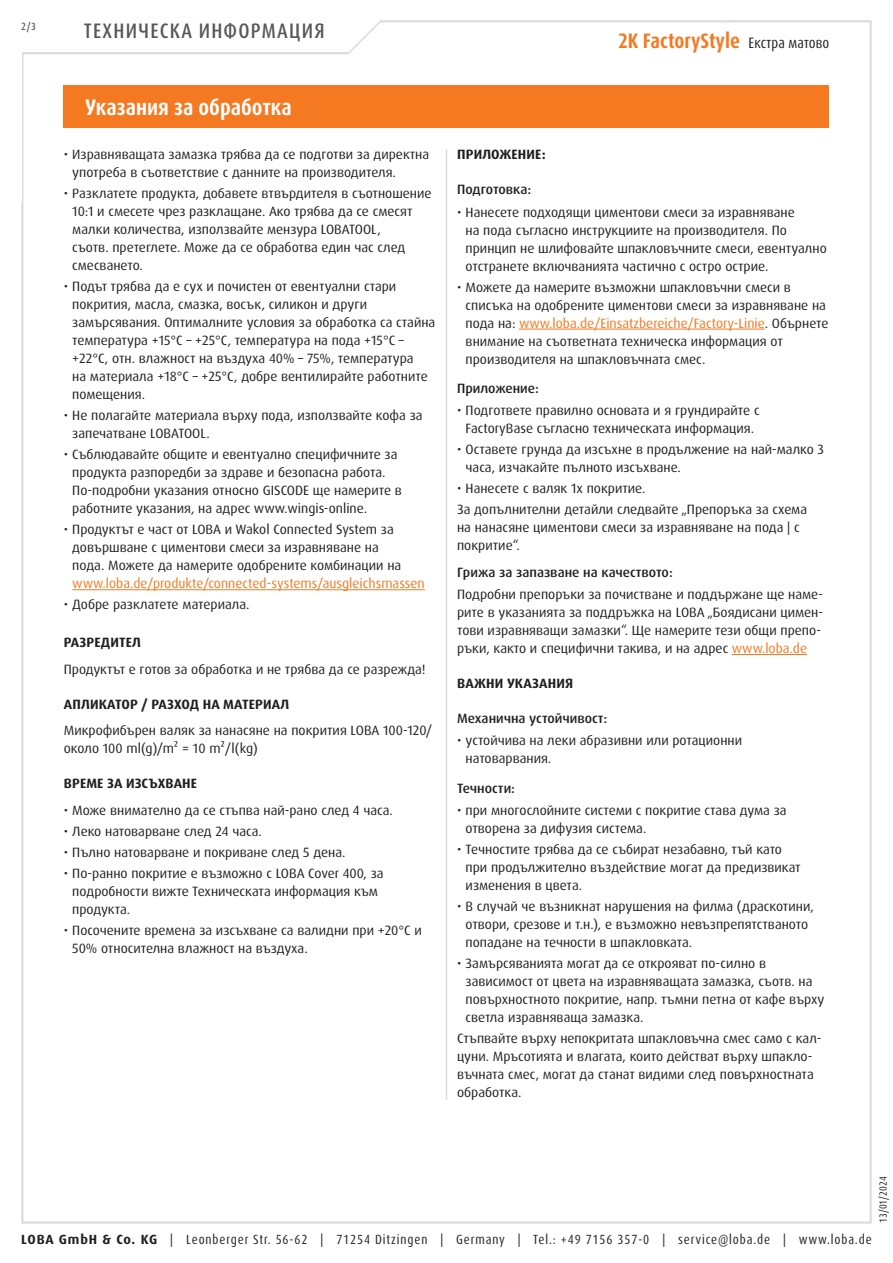
<style>
.page{position:relative;width:893px;height:1263px;background:#fff}
.page>*{position:absolute;margin:0;border:0;box-sizing:border-box;transform-origin:0 0}
.Abschnitt{font:700 condensed 22.5px "Dax Pro";color:#fff}
.t1{font:700 condensed 21px "Dax Pro";color:#f47921}
.t2{font:500 condensed 21px "Dax Pro";letter-spacing:.06em;color:#57585a}
.Text{font:13.5px/18px "Dax Pro";color:#231f20}
.t3{font:500 13.5px "Dax Pro";color:#231f20}
.t4{font:700 13.5px "Dax Pro";letter-spacing:.01em;color:#231f20}
.t5{font:condensed 13.35px "Dax Pro";letter-spacing:.065em;color:#231f20}
.t6{font:condensed 10.5px "Dax Pro";color:#231f20}
.t7{font:500 condensed 10.5px "Dax Pro";color:#57585a}
.s1{color:#f47921}
.s2{font-weight:400;font-size:15px;color:#231f20}
.s3{font-weight:700;font-stretch:normal}
</style>
<div class="page">
<svg style="left:22px;top:20px;width:410px;height:35px"></svg>
<div style="left:64px;top:85px;width:765px;height:43px;background:#f47921"></div>
<hr style="left:72px;top:589px;width:353px;height:1px;background:#f47921">
<hr style="left:519px;top:329px;width:246px;height:1px;background:#f47921">
<hr style="left:732px;top:654px;width:75px;height:1px;background:#f47921">
<hr style="left:446px;top:149px;width:1px;height:951px;background:#dcdddf">
<p class="t7" style="left:21px;top:19px;width:16px">2/3</p>
<h2 class="t2" style="left:84px;top:17px;width:242px">ТЕХНИЧЕСКА ИНФОРМАЦИЯ</h2>
<p class="Abschnitt" style="left:85px;top:93px;width:208px">Указания за обработка</p>
<p class="Text" style="left:72px;top:146px;width:358px;text-indent:-9px">• Изравняващата замазка трябва да се подготви за директна употреба в съответствие с данните на производителя.</p>
<p class="Text" style="left:72px;top:185px;width:361px;text-indent:-9px">• Разклатете продукта, добавете втвърдителя в съотношение 10:1 и смесете чрез разклащане. Ако трябва да се смесят малки количества, използвайте мензура LOBATOOL,<br>съотв. претеглете. Може да се обработва един час след смесването.</p>
<p class="Text" style="left:72px;top:278px;width:364px;text-indent:-9px">• Подът трябва да е сух и почистен от евентуални стари покрития, масла, смазка, восък, силикон и други замърсявания. Оптималните условия за обработка са стайна температура +15°C – +25°C, температура на пода +15°C – +22°C, отн. влажност на въздуха 40% – 75%, температура<br>на материала +18°C – +25°C, добре вентилирайте работните помещения.</p>
<p class="Text" style="left:72px;top:407px;width:352px;text-indent:-9px">• Не полагайте материала върху пода, използвайте кофа за запечатване LOBATOOL.</p>
<p class="Text" style="left:72px;top:446px;width:331px;text-indent:-9px">• Съблюдавайте общите и евентуално специфичните за продукта разпоредби за здраве и безопасна работа.<br>По-подробни указания относно GISCODE ще намерите в работните указания, на адрес www.wingis-online.</p>
<p class="Text" style="left:72px;top:521px;width:354px;text-indent:-9px">• Продуктът е част от LOBA и Wakol Connected System за довършване с циментови смеси за изравняване на<br>пода. Можете да намерите одобрените комбинации на <span class="s1">www.loba.de/produkte/connected-systems/ausgleichsmassen</span></p>
<p class="Text" style="left:64px;top:596px;width:187px">• Добре разклатете материала.</p>
<p class="t4" style="left:64px;top:634px;width:79px">РАЗРЕДИТЕЛ</p>
<p class="Text" style="left:64px;top:660px;width:363px">Продуктът е готов за обработка и не трябва да се разрежда!</p>
<p class="t4" style="left:64px;top:695px;width:227px">АПЛИКАТОР / РАЗХОД НА МАТЕРИАЛ</p>
<p class="Text" style="left:64px;top:722px;width:370px">Микрофибърен валяк за нанасяне на покрития LOBA 100-120/ около 100 ml(g)/m² = 10 m²/l(kg)</p>
<p class="t4" style="left:64px;top:775px;width:135px">ВРЕМЕ ЗА ИЗСЪХВАНЕ</p>
<p class="Text" style="left:64px;top:801px;width:331px">• Може внимателно да се стъпва най-рано след 4 часа.</p>
<p class="Text" style="left:64px;top:822px;width:200px">• Леко натоварване след 24 часа.</p>
<p class="Text" style="left:64px;top:843px;width:283px">• Пълно натоварване и покриване след 5 дена.</p>
<p class="Text" style="left:72px;top:864px;width:313px;text-indent:-9px">• По-ранно покритие е възможно с LOBA Cover 400, за подробности вижте Техническата информация към продукта.</p>
<p class="Text" style="left:72px;top:921px;width:351px;text-indent:-9px">• Посочените времена за изсъхване са валидни при +20°C и<br>50% относителна влажност на въздуха.</p>
<h2 class="t1" style="left:618px;top:28px;width:213px">2K FactoryStyle <span class="s2">Екстра матово</span></h2>
<p class="t4" style="left:457px;top:146px;width:90px">ПРИЛОЖЕНИЕ:</p>
<p class="t3" style="left:457px;top:181px;width:76px">Подготовка:</p>
<p class="Text" style="left:466px;top:203px;width:363px;text-indent:-9px">• Нанесете подходящи циментови смеси за изравняване<br>на пода съгласно инструкциите на производителя. По принцип не шлифовайте шпакловъчните смеси, евентуално отстранете включванията частично с остро острие.</p>
<p class="Text" style="left:466px;top:278px;width:364px;text-indent:-9px">• Можете да намерите възможни шпакловъчни смеси в списъка на одобрените циментови смеси за изравняване на пода на: <span class="s1">www.loba.de/Einsatzbereiche/Factory-Linie</span>. Обърнете внимание на съответната техническа информация от производителя на шпакловъчната смес.</p>
<p class="t3" style="left:457px;top:380px;width:83px">Приложение:</p>
<p class="Text" style="left:457px;top:402px;width:304px;text-align:center">• Подгответе правилно основата и я грундирайте с<br>FactoryBase съгласно техническата информация.</p>
<p class="Text" style="left:466px;top:441px;width:360px;text-indent:-9px">• Оставете грунда да изсъхне в продължение на най-малко 3 часа, изчакайте пълното изсъхване.</p>
<p class="Text" style="left:457px;top:480px;width:190px">• Нанесете с валяк 1x покритие.</p>
<p class="Text" style="left:457px;top:501px;width:352px">За допълнителни детайли следвайте „Препоръка за схема на нанасяне циментови смеси за изравняване на пода | с покритие“.</p>
<p class="t3" style="left:457px;top:563px;width:217px">Грижа за запазване на качеството:</p>
<p class="Text" style="left:457px;top:585px;width:368px">Подробни препоръки за почистване и поддържане ще наме&shy;рите в указанията за поддръжка на LOBA „Боядисани цимен&shy;тови изравняващи замазки“. Ще намерите тези общи препо&shy;ръки, както и специфични такива, и на адрес <span class="s1">www.loba.de</span></p>
<p class="t4" style="left:457px;top:675px;width:117px">ВАЖНИ УКАЗАНИЯ</p>
<p class="t3" style="left:457px;top:710px;width:152px">Механична устойчивост:</p>
<p class="Text" style="left:466px;top:732px;width:278px;text-indent:-9px">• устойчива на леки абразивни или ротационни натоварвания.</p>
<p class="t3" style="left:457px;top:779px;width:59px">Течности:</p>
<p class="Text" style="left:466px;top:801px;width:323px;text-indent:-9px">• при многослойните системи с покритие става дума за отворена за дифузия система.</p>
<p class="Text" style="left:466px;top:840px;width:337px;text-indent:-9px">• Течностите трябва да се събират незабавно, тъй като при продължително въздействие могат да предизвикат изменения в цвета.</p>
<p class="Text" style="left:466px;top:897px;width:350px;text-indent:-9px">• В случай че възникнат нарушения на филма (драскотини, отвори, срезове и т.н.), е възможно невъзпрепятстваното попадане на течности в шпакловката.</p>
<p class="Text" style="left:466px;top:954px;width:360px;text-indent:-9px">• Замърсяванията могат да се открояват по-силно в зависимост от цвета на изравняващата замазка, съотв. на повърхностното покритие, напр. тъмни петна от кафе върху светла изравняваща замазка.</p>
<p class="Text" style="left:457px;top:1029px;width:366px">Стъпвайте върху непокритата шпакловъчна смес само с кал&shy;цуни. Мръсотията и влагата, които действат върху шпакло&shy;въчната смес, могат да станат видими след повърхностната обработка.</p>
<p class="t6" style="left:876px;top:1222px;width:48px;rotate:-90deg">13/01/2024</p>
<p class="t5" style="left:21px;top:1230px;width:852px"><span class="s3">LOBA GmbH &amp; Co. KG</span> | Leonberger Str. 56-62 | 71254 Ditzingen | Germany | Tel.: +49 7156 357-0 | service@loba.de | www.loba.de</p>
</div>
